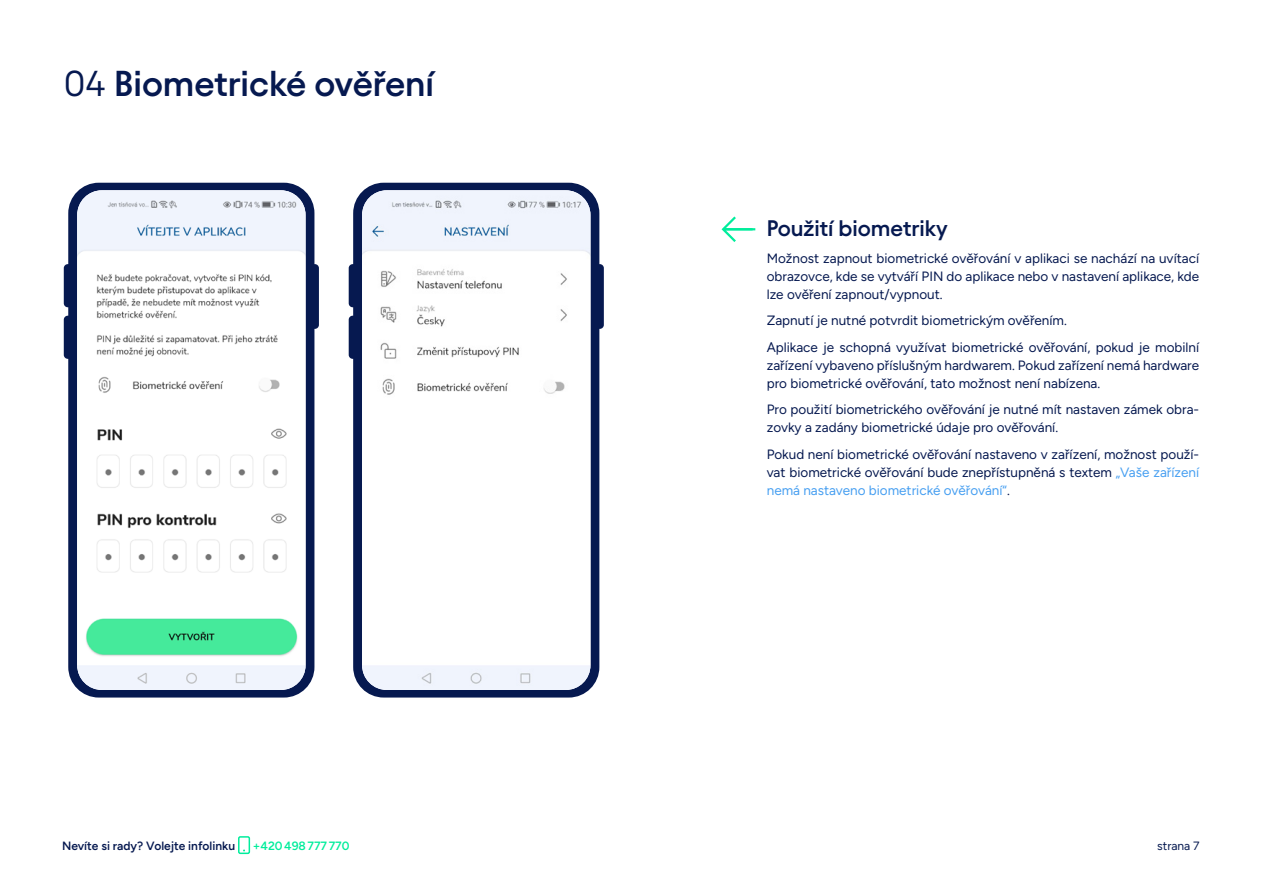
<style>
.page{position:relative;width:1263px;height:893px;background:#fff}
.page>*{position:absolute;margin:0;border:0;box-sizing:border-box;transform-origin:0 0}
.t1{font:600 36px "Avantt TRIAL";color:#061950}
.t2{font:600 22.5px "Avantt TRIAL";color:#061950}
.t3{font:13.5px/18px "Figtree";color:#061950}
.t4{font:600 12px "Figtree";color:#061950}
.t5{font:600 12px "Figtree";color:#00ed9b}
.t6{font:12px "Figtree";color:#061950}
.s1{font-weight:400}
.s2{color:#479ff1}
</style>
<div class="page">
<div style="left:238px;top:836px;width:12px;height:18px;border:2px solid #00ed9c;border-radius:2px"></div>
<svg style="left:721px;top:216px;width:35px;height:26px"></svg>
<hr style="left:725px;top:228px;width:28px;height:2px;background:#00ed9b">
<svg style="left:349px;top:183px;width:255px;height:514px;fill:#061950"></svg>
<svg style="left:64px;top:183px;width:255px;height:514px;fill:#061950"></svg>
<img style="left:362px;top:190px;width:228px;height:500px">
<img style="left:77px;top:190px;width:229px;height:500px">
<h1 class="t1" style="left:64px;top:57px;width:372px"><span class="s1">04</span> Biometrické ověření</h1>
<h2 class="t2" style="left:767px;top:212px;width:183px">Použití biometriky</h2>
<p class="t3" style="left:767px;top:249px;width:434px;text-align:justify">Možnost zapnout biometrické ověřování v aplikaci se nachází na uvítací obrazovce, kde se vytváří PIN do aplikace nebo v nastavení aplikace, kde lze ověření zapnout/vypnout.</p>
<p class="t3" style="left:767px;top:307px;width:434px;line-height:26.5px">Zapnutí je nutné potvrdit biometrickým ověřením.<br>Aplikace je schopná využívat biometrické ověřování, pokud je mobilní</p>
<p class="t3" style="left:767px;top:356px;width:434px">zařízení vybaveno příslušným hardwarem. Pokud zařízení nemá hardware pro biometrické ověřování, tato možnost není nabízena.</p>
<p class="t3" style="left:767px;top:401px;width:434px">Pro použití biometrického ověřování je nutné mít nastaven zámek obra&shy;zovky a zadány biometrické údaje pro ověřování.</p>
<p class="t3" style="left:767px;top:445px;width:434px;text-align:justify">Pokud není biometrické ověřování nastaveno v zařízení, možnost použí&shy;vat biometrické ověřování bude znepřístupněná s textem <span class="s2">„Vaše zařízení nemá nastaveno biometrické ověřování“</span>.</p>
<p class="t4" style="left:62px;top:838px;width:175px">Nevíte si rady? Volejte infolinku</p>
<p class="t5" style="left:253px;top:838px;width:98px">+420498777770</p>
<p class="t6" style="left:1157px;top:838px;width:44px">strana 7</p>
</div>
